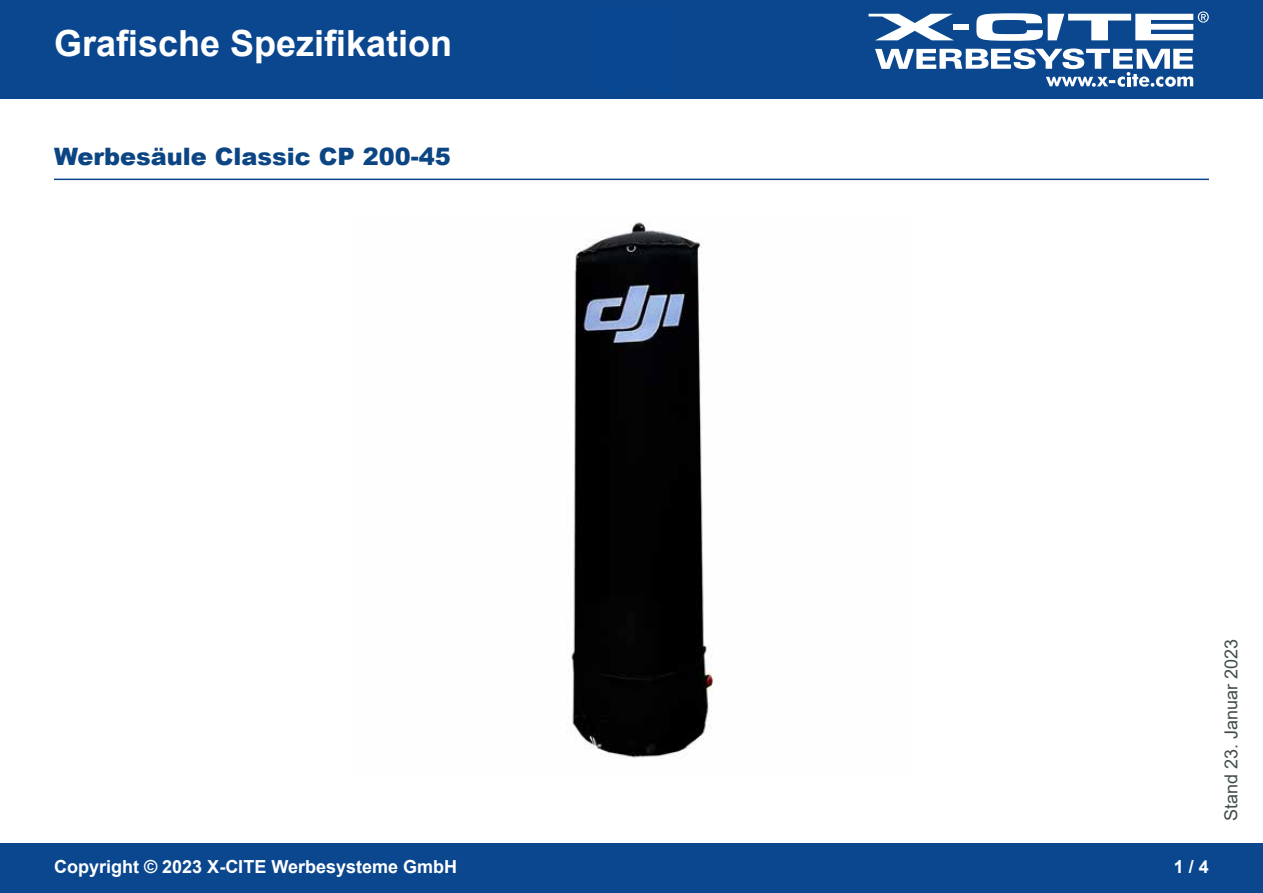
<style>
.page{position:relative;width:1263px;height:893px;background:#fff}
.page>*{position:absolute;margin:0;border:0;box-sizing:border-box;transform-origin:0 0}
.t1{font:700 36px "Arial";color:#fff}
.t2{font:900 24px "Arial";color:#0c4583}
.t3{font:700 18px "Arial";color:#fff}
.t4{font:18px "Arial";color:#434c4d}
</style>
<div class="page">
<div style="left:0;top:0;width:1263px;height:98px;background:#0a478f"></div>
<div style="left:0;top:844px;width:1263px;height:49px;background:#0a478f"></div>
<svg style="left:868px;top:14px;width:85px;height:26px"></svg>
<div style="left:953px;top:24px;width:15px;height:6px;background:#fff"></div>
<svg style="left:875px;top:48px;width:318px;height:39px"></svg>
<svg style="left:976px;top:11px;width:233px;height:30px"></svg>
<hr style="left:54px;top:179px;width:1155px;height:1px;background:#0a478f">
<img style="left:567px;top:222px;width:147px;height:536px">
<h1 class="t1" style="left:54px;top:18px;width:400px">Grafische Spezifikation</h1>
<h2 class="t2" style="left:54px;top:139px;width:398px">Werbesäule Classic CP 200-45</h2>
<p class="t4" style="left:1219px;top:821px;width:184px;rotate:-90deg">Stand 23. Januar 2023</p>
<p class="t3" style="left:54px;top:854px;width:405px">Copyright © 2023 X-CITE Werbesysteme GmbH</p>
<p class="t3" style="left:1174px;top:854px;width:37px">1 / 4</p>
</div>
